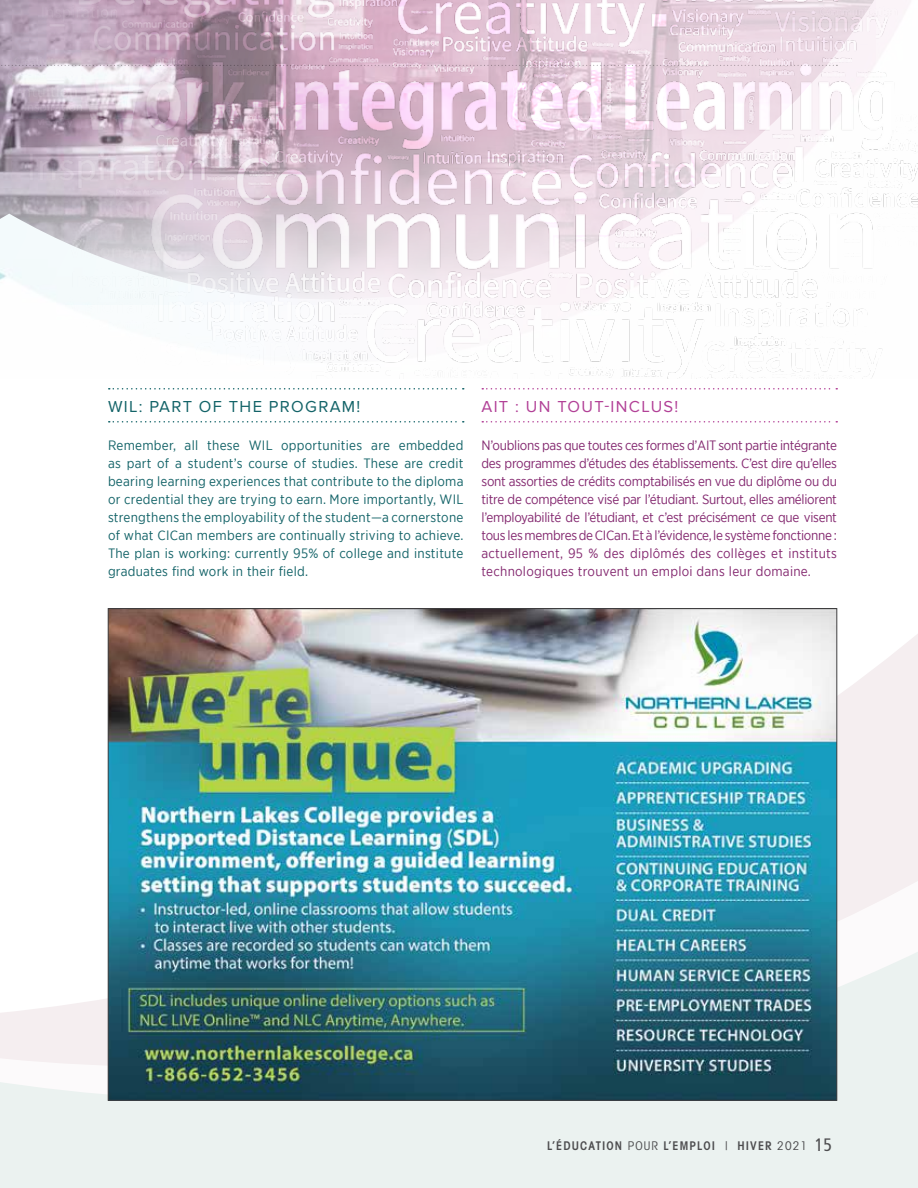
<style>
.page{position:relative;width:918px;height:1188px;background:#fff}
.page>*{position:absolute;margin:0;border:0;box-sizing:border-box;transform-origin:0 0}
.t1{font:16.5px "Proxima Nova";letter-spacing:.08em;color:#136368}
.t2{font:16.5px "Proxima Nova";letter-spacing:.08em;color:#b24197}
.t3{font:13.5px/18px "Gotham Narrow";letter-spacing:.02em;color:#842970;text-align:justify}
.t4{font:13.5px/18px "Gotham Narrow";letter-spacing:.02em;color:#136368;text-align:justify}
.t5{font:600 condensed 12px "Avant Garde";letter-spacing:.095em;color:#4d4d4f}
.s1{font-weight:400}
.s2{font-family:"Frutiger LT Std";font-weight:400;font-size:18px}
</style>
<div class="page">
<svg style="left:0;top:608px;width:918px;height:580px;fill:#ebf2f0"></svg>
<svg style="left:109px;top:388px;width:355px;height:2px"></svg>
<svg style="left:109px;top:421px;width:355px;height:2px"></svg>
<svg style="left:482px;top:388px;width:355px;height:2px"></svg>
<svg style="left:482px;top:421px;width:355px;height:2px"></svg>
<img style="left:63px;top:0;width:855px;height:379px">
<img style="left:0;top:0;width:876px;height:303px">
<svg style="left:0;top:65px;width:837px;height:1px"></svg>
<img style="left:110px;top:610px;width:725px;height:489px">
<p class="t1" style="left:108px;top:397px;width:254px">WIL: PART OF THE PROGRAM!</p>
<p class="t4" style="left:108px;top:436px;width:357px">Remember, all these WIL opportunities are embedded as part of a student’s course of studies. These are credit bearing learning experiences that contribute to the diploma or credential they are trying to earn. More importantly, WIL strengthens the employability of the student—a cornerstone of what CICan members are continually striving to achieve.<br>The plan is working: currently 95% of college and institute graduates find work in their field.</p>
<p class="t2" style="left:482px;top:397px;width:198px">AIT : UN TOUT-INCLUS!</p>
<p class="t3" style="left:482px;top:436px;width:357px">N’oublions pas que toutes ces formes d’AIT sont partie intégrante des programmes d’études des établissements. C’est dire qu’elles sont assorties de crédits comptabilisés en vue du diplôme ou du titre de compétence visé par l’étudiant. Surtout, elles améliorent l’employabilité de l’étudiant, et c’est précisément ce que visent tous les membres de CICan. Et à l’évidence, le système fonctionne : actuellement, 95 % des diplômés des collèges et instituts technologiques trouvent un emploi dans leur domaine.</p>
<p class="t5" style="left:547px;top:1139px;width:286px">L’ÉDUCATION <span class="s1">POUR</span> L’EMPLOI <span class="s1">|</span> HIVER <span class="s1">2021</span> <span class="s2">15</span></p>
</div>
